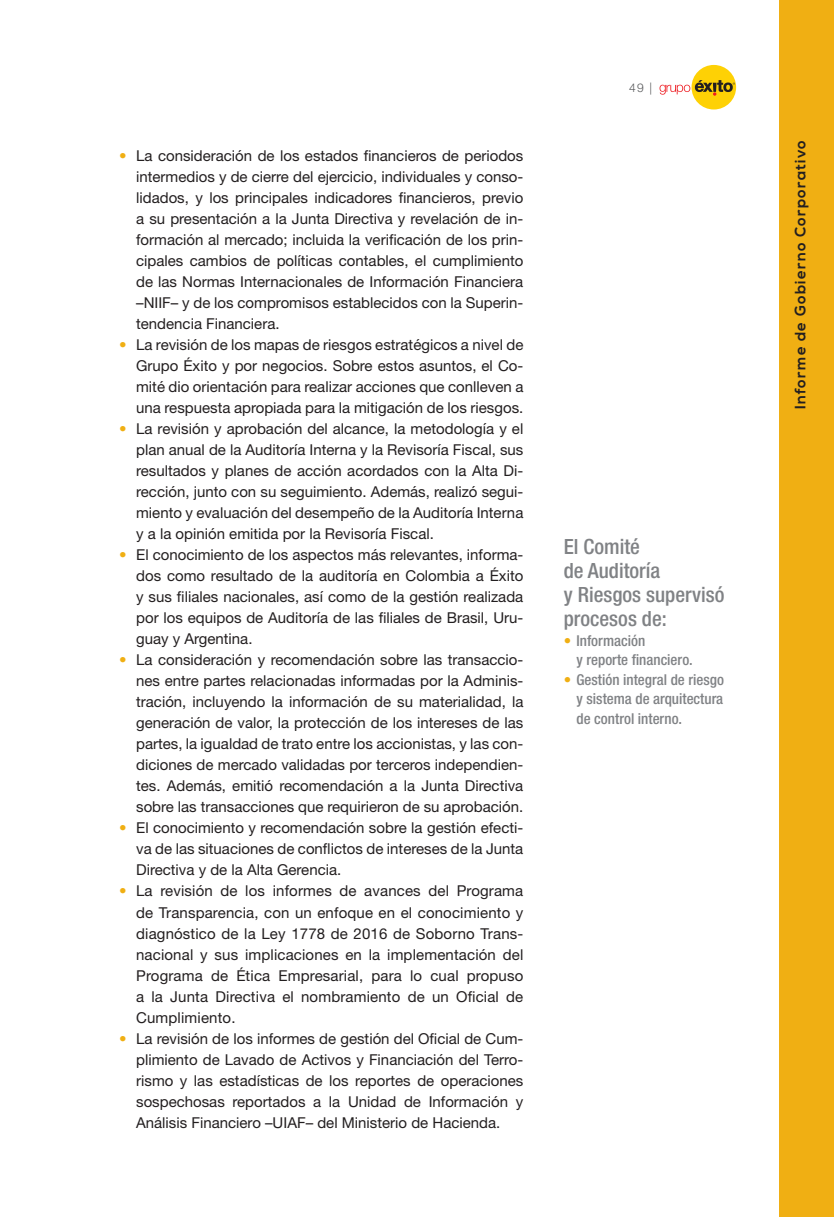
<style>
.page{position:relative;width:834px;height:1217px;background:#fff}
.page>*{position:absolute;margin:0;border:0;box-sizing:border-box;transform-origin:0 0}
.t1{font:500 condensed 21px/24px "Helvetica Neue LT Std";color:#808285}
.t2{font:15px/21px "Helvetica Neue LT Std";color:#231f20;text-align:justify}
.t3{font:500 condensed 15px/19.5px "Helvetica Neue LT Std";color:#808285}
.t4{font:700 15px "Nexa";letter-spacing:.08em;color:#231f20}
.t5{font:300 12px "Helvetica Neue LT Std";color:#57585a}
.s1{color:#f0af13}
</style>
<div class="page">
<div style="left:691px;top:65px;width:45px;height:44px;background:#fed105;border-radius:50%"></div>
<svg style="left:659px;top:80px;width:75px;height:16px"></svg>
<div style="left:778px;top:0;width:55px;height:1216px;background:#f0af13"></div>
<p class="t2" style="left:136px;top:145px;width:388px;text-indent:-17px"><span class="s1">•</span> La consideración de los estados financieros de periodos intermedios y de cierre del ejercicio, individuales y conso&shy;lidados, y los principales indicadores financieros, previo a su presentación a la Junta Directiva y revelación de in&shy;formación al mercado; incluida la verificación de los prin&shy;cipales cambios de políticas contables, el cumplimiento de las Normas Internacionales de Información Financiera –NIIF– y de los compromisos establecidos con la Superin&shy;tendencia Financiera.</p>
<p class="t2" style="left:136px;top:334px;width:388px;text-indent:-17px"><span class="s1">•</span> La revisión de los mapas de riesgos estratégicos a nivel de Grupo Éxito y por negocios. Sobre estos asuntos, el Co&shy;mité dio orientación para realizar acciones que conlleven a una respuesta apropiada para la mitigación de los riesgos.</p>
<p class="t2" style="left:136px;top:418px;width:388px;text-indent:-17px"><span class="s1">•</span> La revisión y aprobación del alcance, la metodología y el plan anual de la Auditoría Interna y la Revisoría Fiscal, sus resultados y planes de acción acordados con la Alta Di&shy;rección, junto con su seguimiento. Además, realizó segui&shy;miento y evaluación del desempeño de la Auditoría Interna y a la opinión emitida por la Revisoría Fiscal.</p>
<p class="t2" style="left:136px;top:544px;width:388px;text-indent:-17px"><span class="s1">•</span> El conocimiento de los aspectos más relevantes, informa&shy;dos como resultado de la auditoría en Colombia a Éxito y sus filiales nacionales, así como de la gestión realizada por los equipos de Auditoría de las filiales de Brasil, Uru&shy;guay y Argentina.</p>
<p class="t2" style="left:136px;top:649px;width:388px;text-indent:-17px"><span class="s1">•</span> La consideración y recomendación sobre las transaccio&shy;nes entre partes relacionadas informadas por la Adminis&shy;tración, incluyendo la información de su materialidad, la generación de valor, la protección de los intereses de las partes, la igualdad de trato entre los accionistas, y las con&shy;diciones de mercado validadas por terceros independien&shy;tes. Además, emitió recomendación a la Junta Directiva sobre las transacciones que requirieron de su aprobación.</p>
<p class="t2" style="left:136px;top:817px;width:388px;text-indent:-17px"><span class="s1">•</span> El conocimiento y recomendación sobre la gestión efecti&shy;va de las situaciones de conflictos de intereses de la Junta Directiva y de la Alta Gerencia.</p>
<p class="t2" style="left:136px;top:880px;width:388px;text-indent:-17px"><span class="s1">•</span> La revisión de los informes de avances del Programa de Transparencia, con un enfoque en el conocimiento y diagnóstico de la Ley 1778 de 2016 de Soborno Trans&shy;nacional y sus implicaciones en la implementación del Programa de Ética Empresarial, para lo cual propuso a la Junta Directiva el nombramiento de un Oficial de Cumplimiento.</p>
<p class="t2" style="left:136px;top:1027px;width:388px;text-indent:-17px"><span class="s1">•</span> La revisión de los informes de gestión del Oficial de Cum&shy;plimiento de Lavado de Activos y Financiación del Terro&shy;rismo y las estadísticas de los reportes de operaciones sospechosas reportados a la Unidad de Información y Análisis Financiero –UIAF– del Ministerio de Hacienda.</p>
<p class="t5" style="left:629px;top:80px;width:24px">49 |</p>
<h1 class="t1" style="left:563px;top:534px;width:162px">El Comité<br>de Auditoría<br>y Riesgos supervisó procesos de:</h1>
<p class="t3" style="left:576px;top:630px;width:117px;text-indent:-13px"><span class="s1">•</span> Información<br>y reporte financiero.</p>
<p class="t3" style="left:576px;top:669px;width:149px;text-align:justify;text-indent:-13px"><span class="s1">•</span> Gestión integral de riesgo y sistema de arquitectura de control interno.</p>
<p class="t4" style="left:791px;top:409px;width:271px;rotate:-90deg">Informe de Gobierno Corporativo</p>
</div>
